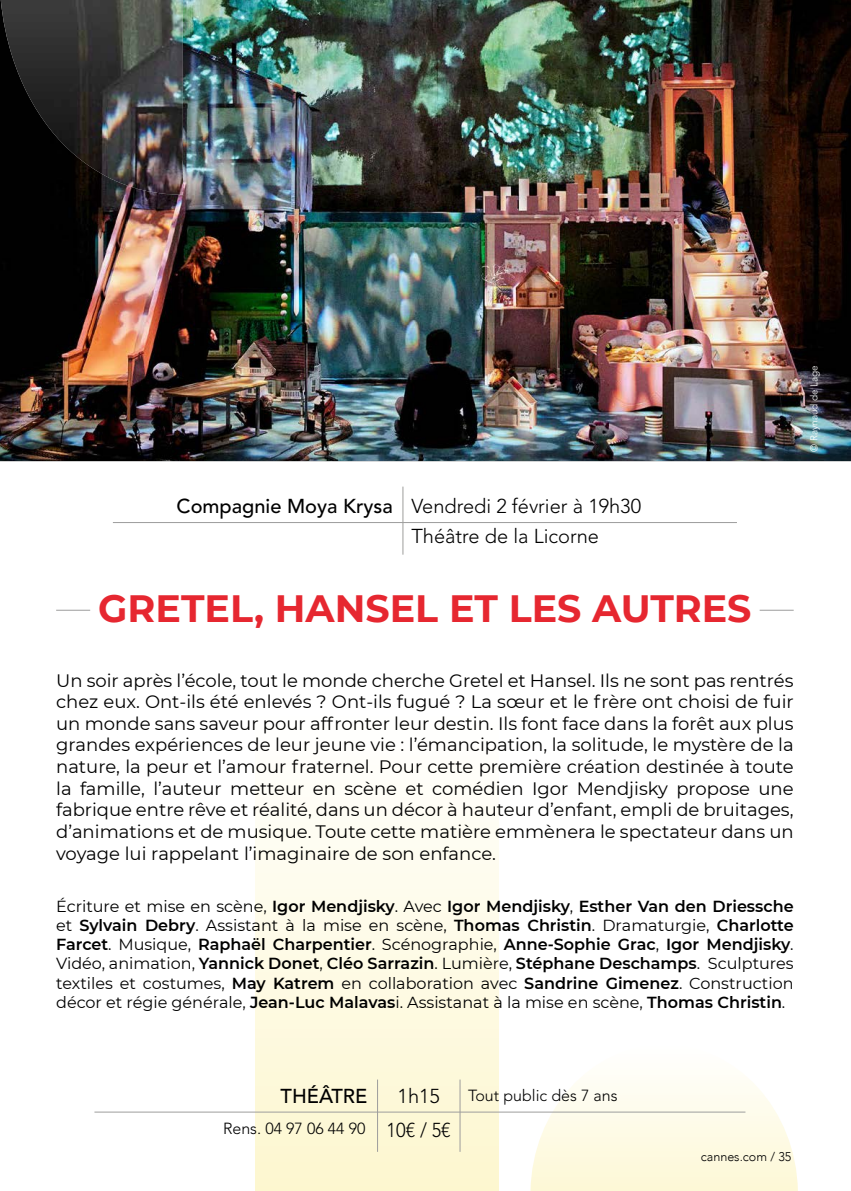
<style>
.page{position:relative;width:851px;height:1191px;background:#fff}
.page>*{position:absolute;margin:0;border:0;box-sizing:border-box;transform-origin:0 0}
.t1{font:700 38px "Montserrat";color:#e62730}
.t2{font:300 20px/30px "Avenir LT Std";color:#000}
.t3{font:500 20px "Avenir LT Std";color:#000}
.t4{font:300 20px "Avenir LT Std";color:#000;scale:.92 1}
.t5{font:18px/21.6px "Montserrat";color:#000;text-align:justify}
.t6{font:16px/19.2px "Montserrat";color:#000;text-align:justify}
.t7{font:300 16px "Avenir LT Std";color:#000}
.t8{font:300 12.6px "Avenir";color:#000}
.t9{font:300 10px "Avenir LT Std";letter-spacing:-.01em;color:#fff}
.s1{font-weight:500}
.s2{font-weight:600}
</style>
<div class="page">
<svg style="left:530px;top:1080px;width:267px;height:111px"></svg>
<div style="left:255px;top:713px;width:243px;height:478px;background:linear-gradient(to bottom,#fff,#fdf7cf)"></div>
<img style="left:0;top:0;width:850px;height:461px">
<img style="left:1px;top:0;width:182px;height:195px">
<hr style="left:377px;top:1079px;width:1px;height:72px;background:#9d9d9c">
<hr style="left:459px;top:1079px;width:1px;height:72px;background:#9d9d9c">
<hr style="left:94px;top:1111px;width:651px;height:1px;background:#9d9d9c">
<hr style="left:402px;top:486px;width:1px;height:68px;background:#9d9d9c">
<hr style="left:113px;top:522px;width:623px;height:1px;background:#9d9d9c">
<hr style="left:56px;top:610px;width:34px;height:1px;background:#9d9d9c">
<hr style="left:759px;top:610px;width:34px;height:1px;background:#9d9d9c">
<p class="t2" style="left:411px;top:491px;width:231px;text-indent:-235px"><span class="s1">Compagnie Moya Krysa</span> Vendredi 2 février à 19h30<br>Théâtre de la Licorne</p>
<p class="t9" style="left:808px;top:452px;width:87px;rotate:-90deg">© Raynaud de Lage</p>
<h1 class="t1" style="left:98px;top:580px;width:654px">GRETEL, HANSEL ET LES AUTRES</h1>
<p class="t5" style="left:56px;top:669px;width:739px">Un soir après l’école, tout le monde cherche Gretel et Hansel. Ils ne sont pas rentrés chez eux. Ont-ils été enlevés ? Ont-ils fugué ? La sœur et le frère ont choisi de fuir un monde sans saveur pour affronter leur destin. Ils font face dans la forêt aux plus grandes expériences de leur jeune vie : l’émancipation, la solitude, le mystère de la nature, la peur et l’amour fraternel. Pour cette première création destinée à toute la famille, l’auteur metteur en scène et comédien Igor Mendjisky propose une fabrique entre rêve et réalité, dans un décor à hauteur d’enfant, empli de bruitages, d’animations et de musique. Toute cette matière emmènera le spectateur dans un voyage lui rappelant l’imaginaire de son enfance.</p>
<p class="t6" style="left:56px;top:895px;width:739px">Écriture et mise en scène, <span class="s2">Igor Mendjisky</span>. Avec <span class="s2">Igor Mendjisky</span>, <span class="s2">Esther Van den Driessche </span>et <span class="s2">Sylvain Debry</span>. Assistant à la mise en scène, <span class="s2">Thomas Christin</span>. Dramaturgie, <span class="s2">Charlotte Farcet</span>. Musique, <span class="s2">Raphaël Charpentier</span>. Scénographie, <span class="s2">Anne-Sophie Grac</span>, <span class="s2">Igor Mendjisky</span>.<br>Vidéo, animation, <span class="s2">Yannick Donet</span>, <span class="s2">Cléo Sarrazin</span>. Lumière, <span class="s2">Stéphane Deschamps</span>. Sculptures textiles et costumes, <span class="s2">May Katrem</span> en collaboration avec <span class="s2">Sandrine Gimenez</span>. Construction décor et régie générale, <span class="s2">Jean-Luc Malavas</span>i. Assistanat à la mise en scène, <span class="s2">Thomas Christin</span>.</p>
<p class="t3" style="left:280px;top:1084px;width:88px">THÉÂTRE</p>
<p class="t2" style="left:397px;top:1081px;width:44px">1h15</p>
<p class="t7" style="left:468px;top:1086px;width:151px">Tout public dès 7 ans</p>
<p class="t7" style="left:223px;top:1119px;width:144px">Rens. 04 97 06 44 90</p>
<p class="t4" style="left:386px;top:1118px;width:71px">10€ / 5€</p>
<p class="t8" style="left:700px;top:1149px;width:92px">cannes.com / 35</p>
</div>
